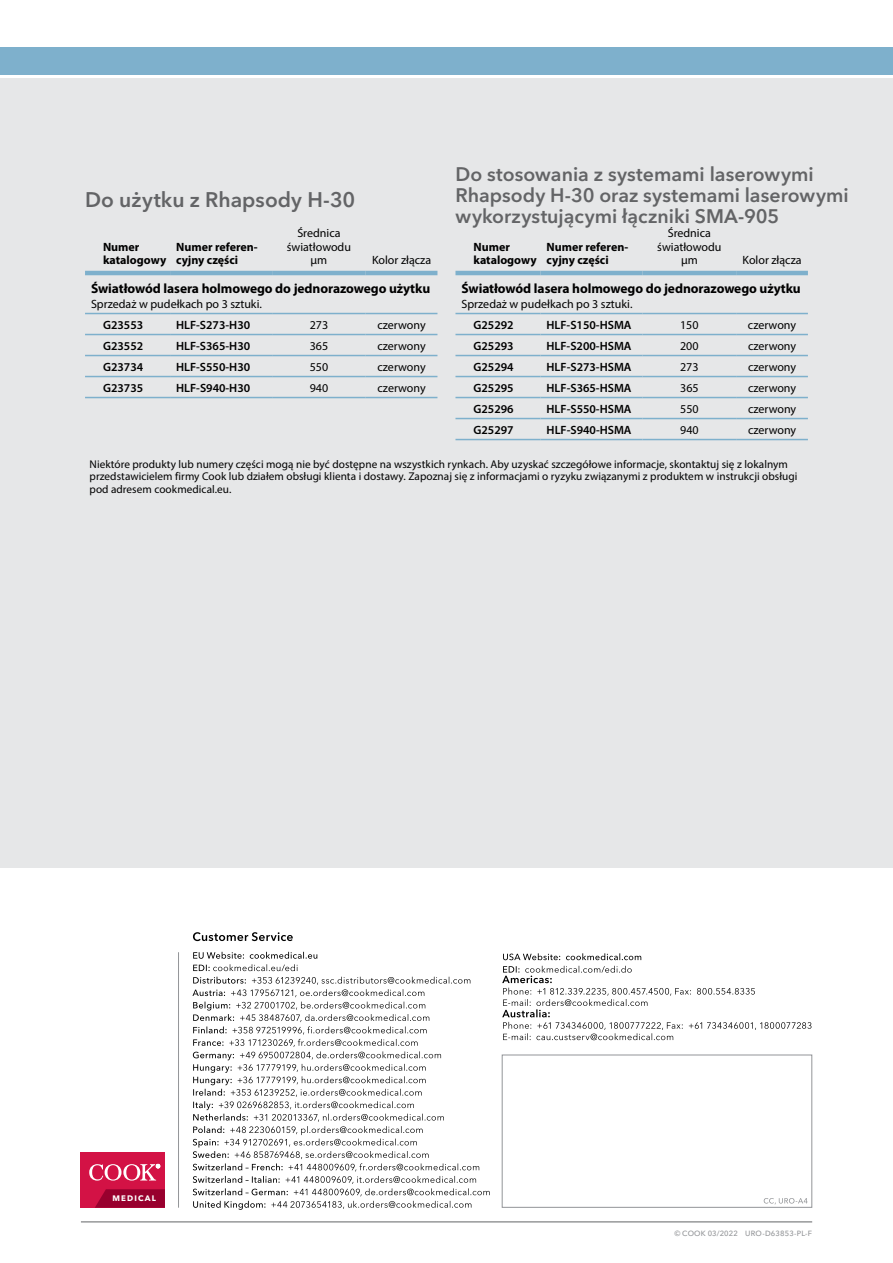
<style>
.page{position:relative;width:893px;height:1263px;background:#fff}
.page>*{position:absolute;margin:0;border:0;box-sizing:border-box;transform-origin:0 0}
.t1{font:600 21px "Avenir Next LT Pro";letter-spacing:.005em;color:#636466}
.t2{font:600 19.5px/21px "Avenir Next LT Pro";color:#636466}
.t3{font:700 13.5px "Myriad Pro";letter-spacing:-.005em;color:#000}
.t4{font:12px/13.5px "Myriad Pro";color:#000;text-align:center}
.t5{font:600 12px "Myriad Pro";color:#000}
.t6{font:700 12px/13.5px "Myriad Pro";color:#000}
.t7{font:11.25px/12.8px "Myriad Pro";letter-spacing:.005em;color:#000}
.t8{font:700 7.95px "Avenir Next LT Pro";letter-spacing:.155em;color:#fff}
.t9{font:500 7.5px "Avenir Next LT Pro";letter-spacing:.015em;color:#939598}
</style>
<div class="page">
<svg style="left:502px;top:966px;width:309px;height:74px"></svg>
<svg style="left:503px;top:953px;width:138px;height:7px"></svg>
<svg style="left:192px;top:977px;width:298px;height:233px"></svg>
<svg style="left:193px;top:952px;width:124px;height:19px"></svg>
<svg style="left:193px;top:932px;width:100px;height:9px"></svg>
<hr style="left:178px;top:952px;width:1px;height:256px;background:#939598">
<hr style="left:81px;top:1221px;width:731px;height:1px;background:#636466">
<div style="left:81px;top:1152px;width:84px;height:56px;background:#d31245"></div>
<svg style="left:95px;top:1189px;width:70px;height:19px"></svg>
<svg style="left:89px;top:1164px;width:71px;height:16px"></svg>
<div style="left:502px;top:1054px;width:310px;height:154px;border:1px solid #939598"></div>
<svg style="left:764px;top:1198px;width:44px;height:6px"></svg>
<div style="left:0;top:78px;width:893px;height:789px;background:#e6e7e8"></div>
<div style="left:0;top:47px;width:893px;height:28px;background:#7eb0cc"></div>
<hr style="left:85px;top:271px;width:85px;height:4px;background:#7eb0cc">
<hr style="left:170px;top:271px;width:102px;height:4px;background:#7eb0cc">
<hr style="left:85px;top:313px;width:85px;height:1px;background:#7eb0cc">
<hr style="left:170px;top:313px;width:102px;height:1px;background:#7eb0cc">
<hr style="left:272px;top:313px;width:94px;height:1px;background:#7eb0cc">
<hr style="left:366px;top:313px;width:71px;height:1px;background:#7eb0cc">
<hr style="left:85px;top:334px;width:85px;height:1px;background:#7eb0cc">
<hr style="left:170px;top:334px;width:102px;height:1px;background:#7eb0cc">
<hr style="left:272px;top:334px;width:94px;height:1px;background:#7eb0cc">
<hr style="left:366px;top:334px;width:71px;height:1px;background:#7eb0cc">
<hr style="left:85px;top:355px;width:85px;height:1px;background:#7eb0cc">
<hr style="left:170px;top:355px;width:102px;height:1px;background:#7eb0cc">
<hr style="left:272px;top:355px;width:94px;height:1px;background:#7eb0cc">
<hr style="left:366px;top:355px;width:71px;height:1px;background:#7eb0cc">
<hr style="left:85px;top:376px;width:85px;height:1px;background:#7eb0cc">
<hr style="left:170px;top:376px;width:102px;height:1px;background:#7eb0cc">
<hr style="left:272px;top:376px;width:94px;height:1px;background:#7eb0cc">
<hr style="left:366px;top:376px;width:71px;height:1px;background:#7eb0cc">
<hr style="left:85px;top:397px;width:85px;height:1px;background:#7eb0cc">
<hr style="left:170px;top:397px;width:102px;height:1px;background:#7eb0cc">
<hr style="left:272px;top:397px;width:94px;height:1px;background:#7eb0cc">
<hr style="left:366px;top:397px;width:71px;height:1px;background:#7eb0cc">
<hr style="left:272px;top:271px;width:94px;height:4px;background:#7eb0cc">
<hr style="left:366px;top:271px;width:71px;height:4px;background:#7eb0cc">
<hr style="left:455px;top:271px;width:85px;height:4px;background:#7eb0cc">
<hr style="left:540px;top:271px;width:103px;height:4px;background:#7eb0cc">
<hr style="left:643px;top:271px;width:93px;height:4px;background:#7eb0cc">
<hr style="left:736px;top:271px;width:72px;height:4px;background:#7eb0cc">
<hr style="left:455px;top:313px;width:85px;height:1px;background:#7eb0cc">
<hr style="left:540px;top:313px;width:103px;height:1px;background:#7eb0cc">
<hr style="left:643px;top:313px;width:93px;height:1px;background:#7eb0cc">
<hr style="left:736px;top:313px;width:72px;height:1px;background:#7eb0cc">
<hr style="left:455px;top:334px;width:85px;height:1px;background:#7eb0cc">
<hr style="left:540px;top:334px;width:103px;height:1px;background:#7eb0cc">
<hr style="left:643px;top:334px;width:93px;height:1px;background:#7eb0cc">
<hr style="left:736px;top:334px;width:72px;height:1px;background:#7eb0cc">
<hr style="left:455px;top:355px;width:85px;height:1px;background:#7eb0cc">
<hr style="left:540px;top:355px;width:103px;height:1px;background:#7eb0cc">
<hr style="left:643px;top:355px;width:93px;height:1px;background:#7eb0cc">
<hr style="left:736px;top:355px;width:72px;height:1px;background:#7eb0cc">
<hr style="left:455px;top:376px;width:85px;height:1px;background:#7eb0cc">
<hr style="left:540px;top:376px;width:103px;height:1px;background:#7eb0cc">
<hr style="left:643px;top:376px;width:93px;height:1px;background:#7eb0cc">
<hr style="left:736px;top:376px;width:72px;height:1px;background:#7eb0cc">
<hr style="left:455px;top:397px;width:85px;height:1px;background:#7eb0cc">
<hr style="left:540px;top:397px;width:103px;height:1px;background:#7eb0cc">
<hr style="left:643px;top:397px;width:93px;height:1px;background:#7eb0cc">
<hr style="left:736px;top:397px;width:72px;height:1px;background:#7eb0cc">
<hr style="left:455px;top:418px;width:85px;height:1px;background:#7eb0cc">
<hr style="left:540px;top:418px;width:103px;height:1px;background:#7eb0cc">
<hr style="left:643px;top:418px;width:93px;height:1px;background:#7eb0cc">
<hr style="left:736px;top:418px;width:72px;height:1px;background:#7eb0cc">
<hr style="left:455px;top:439px;width:85px;height:1px;background:#7eb0cc">
<hr style="left:540px;top:439px;width:103px;height:1px;background:#7eb0cc">
<hr style="left:643px;top:439px;width:93px;height:1px;background:#7eb0cc">
<hr style="left:736px;top:439px;width:72px;height:1px;background:#7eb0cc">
<h1 class="t1" style="left:85px;top:186px;width:272px">Do użytku z Rhapsody H-30</h1>
<p class="t4" style="left:287px;top:226px;width:66px">Średnica światłowodu μm</p>
<p class="t6" style="left:103px;top:239px;width:65px">Numer katalogowy</p>
<p class="t6" style="left:176px;top:239px;width:83px">Numer referen&shy;cyjny części</p>
<p class="t4" style="left:372px;top:253px;width:61px">Kolor złącza</p>
<p class="t3" style="left:91px;top:280px;width:341px">Światłowód lasera holmowego do jednorazowego użytku</p>
<p class="t4" style="left:91px;top:297px;width:173px">Sprzedaż w pudełkach po 3 sztuki.</p>
<p class="t5" style="left:103px;top:317px;width:42px">G23553</p>
<p class="t5" style="left:176px;top:317px;width:76px">HLF-S273-H30</p>
<p class="t4" style="left:310px;top:318px;width:20px">273</p>
<p class="t4" style="left:378px;top:318px;width:50px">czerwony</p>
<p class="t5" style="left:103px;top:338px;width:42px">G23552</p>
<p class="t5" style="left:176px;top:338px;width:76px">HLF-S365-H30</p>
<p class="t4" style="left:310px;top:339px;width:20px">365</p>
<p class="t4" style="left:378px;top:339px;width:50px">czerwony</p>
<p class="t5" style="left:103px;top:359px;width:42px">G23734</p>
<p class="t5" style="left:176px;top:359px;width:76px">HLF-S550-H30</p>
<p class="t4" style="left:310px;top:360px;width:20px">550</p>
<p class="t4" style="left:378px;top:360px;width:50px">czerwony</p>
<p class="t5" style="left:103px;top:380px;width:42px">G23735</p>
<p class="t5" style="left:176px;top:380px;width:76px">HLF-S940-H30</p>
<p class="t4" style="left:310px;top:381px;width:20px">940</p>
<p class="t4" style="left:378px;top:381px;width:50px">czerwony</p>
<h2 class="t2" style="left:455px;top:163px;width:395px">Do stosowania z systemami laserowymi<br>Rhapsody H-30 oraz systemami laserowymi wykorzystującymi łączniki SMA-905</h2>
<p class="t4" style="left:657px;top:226px;width:66px">Średnica światłowodu μm</p>
<p class="t6" style="left:473px;top:239px;width:65px">Numer katalogowy</p>
<p class="t6" style="left:547px;top:239px;width:83px">Numer referen&shy;cyjny części</p>
<p class="t4" style="left:742px;top:253px;width:61px">Kolor złącza</p>
<p class="t3" style="left:461px;top:280px;width:341px">Światłowód lasera holmowego do jednorazowego użytku</p>
<p class="t4" style="left:461px;top:297px;width:173px">Sprzedaż w pudełkach po 3 sztuki.</p>
<p class="t5" style="left:473px;top:317px;width:42px">G25292</p>
<p class="t5" style="left:547px;top:317px;width:86px">HLF-S150-HSMA</p>
<p class="t4" style="left:680px;top:318px;width:20px">150</p>
<p class="t4" style="left:748px;top:318px;width:50px">czerwony</p>
<p class="t5" style="left:473px;top:338px;width:42px">G25293</p>
<p class="t5" style="left:547px;top:338px;width:86px">HLF-S200-HSMA</p>
<p class="t4" style="left:680px;top:339px;width:20px">200</p>
<p class="t4" style="left:748px;top:339px;width:50px">czerwony</p>
<p class="t5" style="left:473px;top:359px;width:42px">G25294</p>
<p class="t5" style="left:547px;top:359px;width:86px">HLF-S273-HSMA</p>
<p class="t4" style="left:680px;top:360px;width:20px">273</p>
<p class="t4" style="left:748px;top:360px;width:50px">czerwony</p>
<p class="t5" style="left:473px;top:380px;width:42px">G25295</p>
<p class="t5" style="left:547px;top:380px;width:86px">HLF-S365-HSMA</p>
<p class="t4" style="left:680px;top:381px;width:20px">365</p>
<p class="t4" style="left:748px;top:381px;width:50px">czerwony</p>
<p class="t5" style="left:474px;top:401px;width:42px">G25296</p>
<p class="t5" style="left:547px;top:401px;width:86px">HLF-S550-HSMA</p>
<p class="t4" style="left:680px;top:402px;width:20px">550</p>
<p class="t4" style="left:748px;top:402px;width:50px">czerwony</p>
<p class="t5" style="left:474px;top:422px;width:42px">G25297</p>
<p class="t5" style="left:547px;top:422px;width:86px">HLF-S940-HSMA</p>
<p class="t4" style="left:680px;top:423px;width:20px">940</p>
<p class="t4" style="left:748px;top:423px;width:50px">czerwony</p>
<p class="t7" style="left:90px;top:457px;width:709px">Niektóre produkty lub numery części mogą nie być dostępne na wszystkich rynkach. Aby uzyskać szczegółowe informacje, skontaktuj się z lokalnym przedstawicielem firmy Cook lub działem obsługi klienta i dostawy. Zapoznaj się z informacjami o ryzyku związanymi z produktem w instrukcji obsługi pod adresem cookmedical.eu.</p>
<p class="t8" style="left:112px;top:1193px;width:45px">MEDICAL</p>
<p class="t9" style="left:674px;top:1228px;width:139px">© COOK 03/2022 URO-D63853-PL-F</p>
</div>
